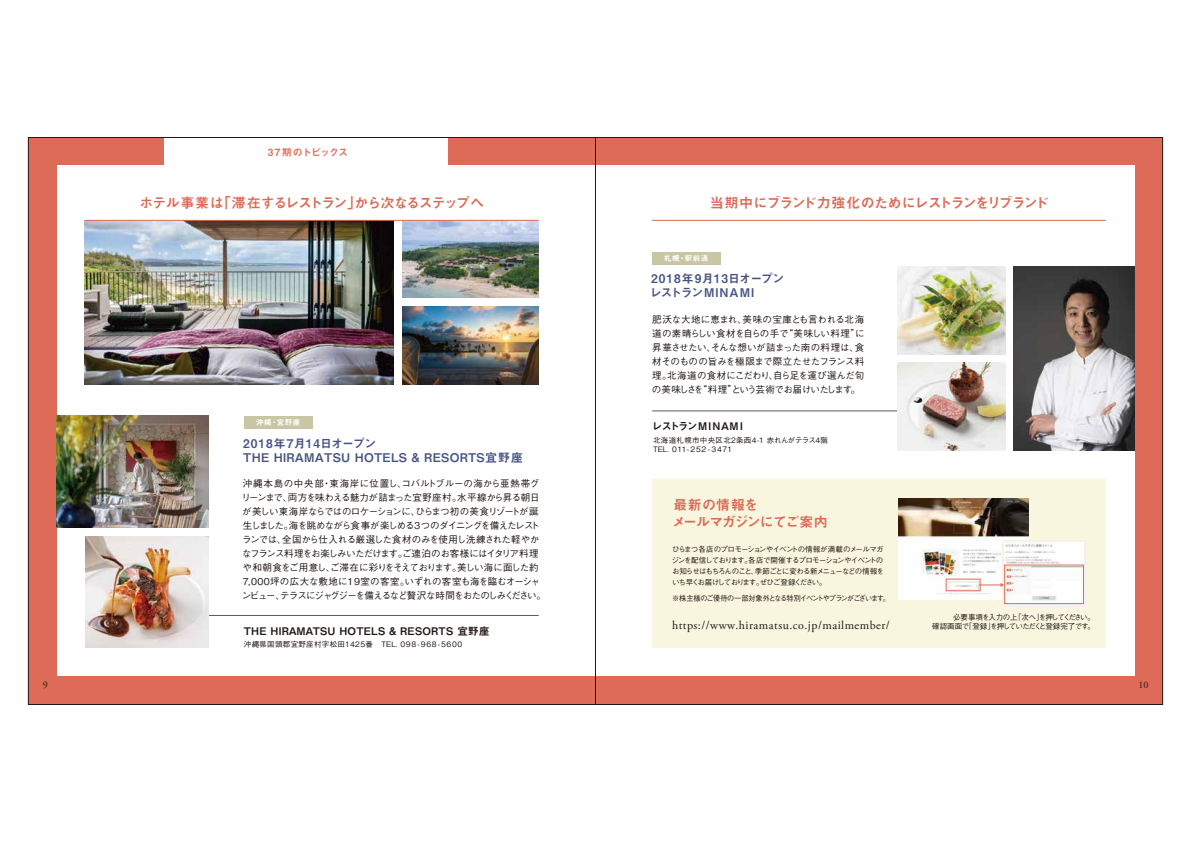
<style>
.page{position:relative;width:1191px;height:842px;background:#fff}
.page>*{position:absolute;margin:0;border:0;box-sizing:border-box;transform-origin:0 0}
.t1{font:14px/17px "Midashi Go Pro MB31";letter-spacing:-.065em;color:#dd6b57}
.t2{font:14px "Midashi Go Pro MB31";letter-spacing:-.085em;color:#dd6b57}
.t3{font:12px/14px "Midashi Go Pro MB31";letter-spacing:.02em;color:#485583}
.t4{font:12px "Adobe Garamond Pro";letter-spacing:.04em;color:#221815}
.t5{font:12px/14px "Midashi Go Pro MB31";letter-spacing:.055em;color:#485583}
.t6{font:10.5px "Midashi Go Pro MB31";letter-spacing:.02em;color:#221815}
.t7{font:10px "Midashi Go Pro MB31";letter-spacing:-.09em;color:#dd6b57}
.t8{font:10px "Adobe Garamond";color:#221815}
.t9{font:500 9.5px/14px "Gothic BBB Pro";letter-spacing:-.06em;color:#221815}
.t10{font:500 7.5px/11px "Gothic BBB Pro";letter-spacing:-.075em;color:#221815;text-align:justify}
.t11{font:500 7.5px/9px "Gothic BBB Pro";letter-spacing:.04em;color:#221815}
.t12{font:500 7.5px/9px "Gothic BBB Pro";letter-spacing:-.115em;color:#221815;text-align:right}
.t13{font:500 7.5px "Gothic BBB Pro";letter-spacing:-.12em;color:#221815;scale:.95 1}
.t14{font:7.5px "Midashi Go Pro MB31";letter-spacing:.08em;color:#fff}
</style>
<div class="page">
<div style="left:28px;top:137px;width:567px;height:567px;background:#dd6b57"></div>
<div style="left:595px;top:137px;width:567px;height:567px;background:#dd6b57"></div>
<div style="left:57px;top:166px;width:1077px;height:510px;background:#fff"></div>
<div style="left:164px;top:137px;width:283px;height:29px;background:#fff"></div>
<img style="left:85px;top:221px;width:309px;height:163px">
<img style="left:402px;top:221px;width:137px;height:77px">
<img style="left:402px;top:307px;width:137px;height:77px">
<hr style="left:652px;top:220px;width:454px;height:1px;background:#dd6b57">
<hr style="left:85px;top:220px;width:454px;height:1px;background:#dd6b57">
<hr style="left:189px;top:615px;width:350px;height:1px;background:#595757">
<div style="left:652px;top:479px;width:454px;height:169px;background:#f8f6de"></div>
<img style="left:898px;top:498px;width:130px;height:101px">
<svg style="left:1001px;top:540px;width:85px;height:66px"></svg>
<img style="left:1004px;top:543px;width:79px;height:59px">
<div style="left:1004px;top:565px;width:79px;height:39px;border:1px solid #dd6b57"></div>
<hr style="left:652px;top:411px;width:300px;height:1px;background:#595757">
<div style="left:945px;top:579px;width:35px;height:12px;border:1px solid #dd6b57"></div>
<svg style="left:979px;top:583px;width:25px;height:4px"></svg>
<div style="left:244px;top:416px;width:68px;height:13px;background:#c9c6a6"></div>
<div style="left:652px;top:252px;width:68px;height:13px;background:#c9c6a6"></div>
<img style="left:57px;top:416px;width:151px;height:111px">
<img style="left:85px;top:536px;width:123px;height:112px">
<img style="left:1013px;top:266px;width:121px;height:185px">
<img style="left:898px;top:266px;width:107px;height:88px">
<img style="left:898px;top:363px;width:107px;height:88px">
<p class="t7" style="left:268px;top:144px;width:82px">3 7期のトピックス</p>
<h1 class="t1" style="left:139px;top:192px;width:346px">ホテル事業は「滞在するレストラン」から次なるステップへ</h1>
<h1 class="t2" style="left:709px;top:191px;width:340px">当期中にブランド力強化のためにレストランをリブランド</h1>
<p class="t14" style="left:664px;top:252px;width:46px">札幌・駅前通</p>
<p class="t5" style="left:650px;top:270px;width:136px">2018年9月13日オープンレストランMINAMI</p>
<p class="t14" style="left:256px;top:417px;width:46px">沖縄・宜野座</p>
<p class="t3" style="left:243px;top:435px;width:281px">2018年7月14日オープン<br>THE HIRAMATSU HOTELS &amp; RESORTS宜野座</p>
<p class="t9" style="left:241px;top:475px;width:306px">沖縄本島の中央部・東海岸に位置し、コバルトブルーの海から亜熱帯グリーンまで、両方を味わえる魅力が詰まった宜野座村。水平線から昇る朝日が美しい東海岸ならではのロケーションに、ひらまつ初の美食リゾートが誕生しました。海を眺めながら食事が楽しめる３つのダイニングを備えたレストランでは、全国から仕入れる厳選した食材のみを使用し洗練された軽やかなフランス料理をお楽しみいただけます。ご連泊のお客様にはイタリア料理や和朝食をご用意し、ご滞在に彩りをそえております。美しい海に面した約7,000坪の広大な敷地に19室の客室。いずれの客室も海を臨むオーシャンビュー、テラスにジャグジーを備えるなど贅沢な時間をおたのしみください。</p>
<p class="t6" style="left:244px;top:622px;width:247px">THE HIRAMATSU HOTELS &amp; RESORTS 宜野座</p>
<p class="t11" style="left:244px;top:639px;width:221px">沖縄県国頭郡宜野座村字松田1425番 TEL. ０９８-９６８-５６００</p>
<p class="t9" style="left:652px;top:311px;width:214px;text-align:justify">肥沃な大地に恵まれ、美味の宝庫とも言われる北海道の素晴らしい食材を自らの手で“美味しい料理”に昇華させたい、そんな想いが詰まった南の料理は、食材そのものの旨みを極限まで際立たせたフランス料理。北海道の食材にこだわり、自ら足を運び選んだ旬の美味しさを“料理”という芸術でお届けいたします。</p>
<p class="t6" style="left:652px;top:418px;width:93px">レストランMINAMI</p>
<p class="t11" style="left:653px;top:434px;width:176px">北海道札幌市中央区北2条西4-1 赤れんがテラス4階<br>TEL. 011-252-3471</p>
<h1 class="t1" style="left:671px;top:495px;width:158px">最新の情報を<br>メールマガジンにてご案内</h1>
<p class="t10" style="left:671px;top:542px;width:214px">ひらまつ各店のプロモーションやイベントの情報が満載のメールマガジンを配信しております。各店で開催するプロモーションやイベントのお知らせはもちろんのこと、季節ごとに変わる新メニューなどの情報をいち早くお届けしております。ぜひご登録ください。　</p>
<p class="t13" style="left:672px;top:592px;width:231px">※株主様のご優待の一部対象外となる特別イベントやプランがございます。</p>
<p class="t4" style="left:672px;top:618px;width:219px">https://www.hiramatsu.co.jp/mailmember/</p>
<p class="t12" style="left:932px;top:612px;width:164px">必要事項を入力の上「次へ」を押してください。<br>確認画面で「登録」を押していただくと登録完了です。</p>
<p class="t8" style="left:43px;top:680px;width:6px">9</p>
<p class="t8" style="left:1138px;top:680px;width:11px">10</p>
</div>
